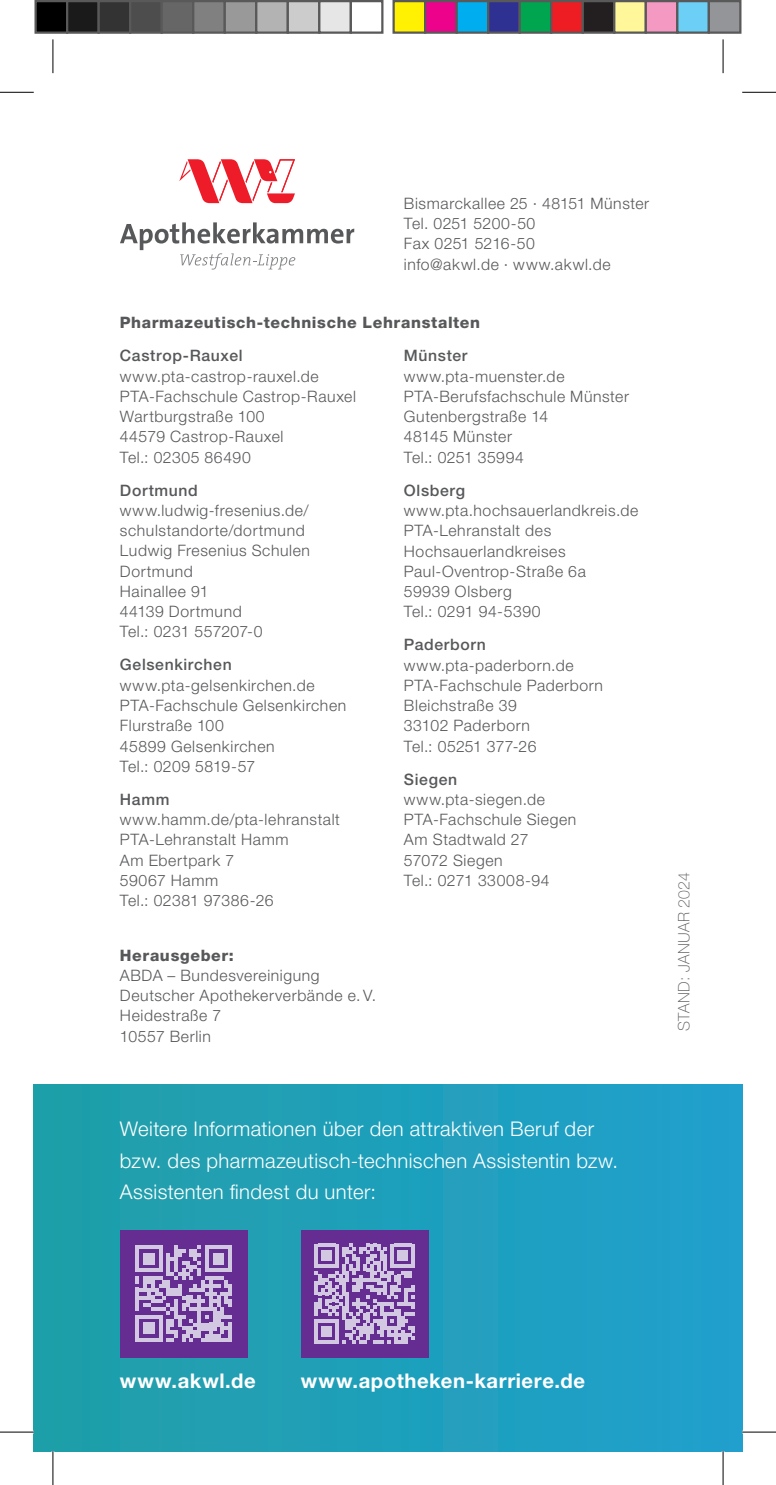
<style>
.page{position:relative;width:776px;height:1485px;background:#fff}
.page>*{position:absolute;margin:0;border:0;box-sizing:border-box;transform-origin:0 0}
.t1{font:300 20.25px/31.5px "Helvetica Neue LT Std";letter-spacing:.02em;color:#fff}
.t2{font:700 20.25px "Helvetica Neue LT Std";letter-spacing:.03em;color:#fff}
.t3{font:300 15.75px/20.2px "Helvetica Neue LT Std";letter-spacing:.04em;color:#57585a}
.t4{font:500 15.75px "Helvetica Neue LT Std";letter-spacing:.04em;color:#57585a}
.t5{font:800 15.75px "Helvetica Neue LT Std";letter-spacing:.04em;color:#57585a}
.t6{font:100 15.75px "Helvetica Neue LT Std";letter-spacing:.015em;color:#57585a}
</style>
<div class="page">
<svg style="left:120px;top:222px;width:234px;height:47px"></svg>
<svg style="left:179px;top:159px;width:116px;height:44px"></svg>
<div style="left:34px;top:1084px;width:708px;height:367px;background:linear-gradient(to right,#1f9fa7,#20a0cd)"></div>
<div style="left:120px;top:1229px;width:127px;height:128px;background:#652d91"></div>
<svg style="left:135px;top:1245px;width:97px;height:97px"></svg>
<div style="left:301px;top:1229px;width:127px;height:128px;background:#652d91"></div>
<svg style="left:314px;top:1243px;width:100px;height:100px"></svg>
<hr style="left:0;top:92px;width:34px;height:1px;background:#000">
<hr style="left:742px;top:92px;width:33px;height:1px;background:#000">
<hr style="left:0;top:1431px;width:34px;height:1px;background:#000">
<hr style="left:742px;top:1431px;width:33px;height:1px;background:#000">
<hr style="left:53px;top:39px;width:1px;height:34px;background:#000">
<hr style="left:53px;top:1451px;width:1px;height:34px;background:#000">
<hr style="left:722px;top:39px;width:1px;height:34px;background:#000">
<hr style="left:722px;top:1451px;width:1px;height:34px;background:#000">
<div style="left:36px;top:1px;width:31px;height:32px;background:#000"></div>
<div style="left:34px;top:0;width:34px;height:34px;border:2px solid #595959"></div>
<div style="left:67px;top:1px;width:32px;height:32px;background:#1a1a1a"></div>
<div style="left:66px;top:0;width:34px;height:34px;border:2px solid #595959"></div>
<div style="left:99px;top:1px;width:31px;height:32px;background:#333"></div>
<div style="left:97px;top:0;width:34px;height:34px;border:2px solid #595959"></div>
<div style="left:130px;top:1px;width:32px;height:32px;background:#4d4d4d"></div>
<div style="left:129px;top:0;width:34px;height:34px;border:2px solid #595959"></div>
<div style="left:162px;top:1px;width:31px;height:32px;background:#666"></div>
<div style="left:160px;top:0;width:34px;height:34px;border:2px solid #595959"></div>
<div style="left:193px;top:1px;width:32px;height:32px;background:#808080"></div>
<div style="left:192px;top:0;width:34px;height:34px;border:2px solid #595959"></div>
<div style="left:225px;top:1px;width:31px;height:32px;background:#999"></div>
<div style="left:223px;top:0;width:34px;height:34px;border:2px solid #595959"></div>
<div style="left:256px;top:1px;width:32px;height:32px;background:#b3b3b3"></div>
<div style="left:255px;top:0;width:34px;height:34px;border:2px solid #595959"></div>
<div style="left:288px;top:1px;width:31px;height:32px;background:#ccc"></div>
<div style="left:286px;top:0;width:34px;height:34px;border:2px solid #595959"></div>
<div style="left:319px;top:1px;width:32px;height:32px;background:#e6e6e6"></div>
<div style="left:318px;top:0;width:34px;height:34px;border:2px solid #595959"></div>
<div style="left:349px;top:0;width:34px;height:34px;border:2px solid #595959"></div>
<div style="left:393px;top:1px;width:32px;height:32px;background:#fff101"></div>
<div style="left:392px;top:0;width:34px;height:34px;border:2px solid #595959"></div>
<div style="left:425px;top:1px;width:31px;height:32px;background:#ed028c"></div>
<div style="left:424px;top:0;width:33px;height:34px;border:2px solid #595959"></div>
<div style="left:456px;top:1px;width:32px;height:32px;background:#00aeef"></div>
<div style="left:455px;top:0;width:34px;height:34px;border:2px solid #595959"></div>
<div style="left:488px;top:1px;width:31px;height:32px;background:#2e3092"></div>
<div style="left:487px;top:0;width:33px;height:34px;border:2px solid #595959"></div>
<div style="left:519px;top:1px;width:32px;height:32px;background:#00a54f"></div>
<div style="left:518px;top:0;width:34px;height:34px;border:2px solid #595959"></div>
<div style="left:551px;top:1px;width:31px;height:32px;background:#ee1d23"></div>
<div style="left:550px;top:0;width:33px;height:34px;border:2px solid #595959"></div>
<div style="left:582px;top:1px;width:32px;height:32px;background:#231f20"></div>
<div style="left:581px;top:0;width:34px;height:34px;border:2px solid #595959"></div>
<div style="left:614px;top:1px;width:31px;height:32px;background:#fff79a"></div>
<div style="left:613px;top:0;width:33px;height:34px;border:2px solid #595959"></div>
<div style="left:645px;top:1px;width:32px;height:32px;background:#f499c2"></div>
<div style="left:644px;top:0;width:34px;height:34px;border:2px solid #595959"></div>
<div style="left:677px;top:1px;width:31px;height:32px;background:#6bcff6"></div>
<div style="left:676px;top:0;width:33px;height:34px;border:2px solid #595959"></div>
<div style="left:708px;top:1px;width:32px;height:32px;background:#939598"></div>
<div style="left:707px;top:0;width:34px;height:34px;border:2px solid #595959"></div>
<p class="t3" style="left:404px;top:193px;width:247px">Bismarckallee 25 · 48151 Münster<br>Tel. 0251 5200-50<br>Fax 0251 5216-50<br>info@akwl.de · www.akwl.de</p>
<p class="t5" style="left:120px;top:313px;width:361px">Pharmazeutisch-technische Lehranstalten</p>
<p class="t4" style="left:120px;top:346px;width:124px">Castrop-Rauxel</p>
<p class="t3" style="left:120px;top:365px;width:237px">www.pta-castrop-rauxel.de<br>PTA-Fachschule Castrop-Rauxel<br>Wartburgstraße 100<br>44579 Castrop-Rauxel<br>Tel.: 02305 86490</p>
<p class="t4" style="left:120px;top:480px;width:79px">Dortmund</p>
<p class="t3" style="left:120px;top:500px;width:192px">www.ludwig-fresenius.de/ schulstandorte/dortmund<br>Ludwig Fresenius Schulen<br>Dortmund<br>Hainallee 91<br>44139 Dortmund<br>Tel.: 0231 557207-0</p>
<p class="t4" style="left:120px;top:655px;width:113px">Gelsenkirchen</p>
<p class="t3" style="left:120px;top:674px;width:228px">www.pta-gelsenkirchen.de<br>PTA-Fachschule Gelsenkirchen<br>Flurstraße 100<br>45899 Gelsenkirchen<br>Tel.: 0209 5819-57</p>
<p class="t4" style="left:120px;top:790px;width:51px">Hamm</p>
<p class="t3" style="left:120px;top:809px;width:221px">www.hamm.de/pta-lehranstalt<br>PTA-Lehranstalt Hamm<br>Am Ebertpark 7<br>59067 Hamm<br>Tel.: 02381 97386-26</p>
<p class="t4" style="left:404px;top:346px;width:65px">Münster</p>
<p class="t3" style="left:404px;top:365px;width:226px">www.pta-muenster.de<br>PTA-Berufsfachschule Münster<br>Gutenbergstraße 14<br>48145 Münster<br>Tel.: 0251 35994</p>
<p class="t4" style="left:404px;top:481px;width:63px">Olsberg</p>
<p class="t3" style="left:404px;top:500px;width:236px">www.pta.hochsauerlandkreis.de<br>PTA-Lehranstalt des<br>Hochsauerlandkreises<br>Paul-Oventrop-Straße 6a<br>59939 Olsberg<br>Tel.: 0291 94-5390</p>
<p class="t4" style="left:404px;top:635px;width:83px">Paderborn</p>
<p class="t3" style="left:404px;top:654px;width:201px">www.pta-paderborn.de<br>PTA-Fachschule Paderborn<br>Bleichstraße 39<br>33102 Paderborn<br>Tel.: 05251 377-26</p>
<p class="t4" style="left:404px;top:769px;width:55px">Siegen</p>
<p class="t3" style="left:404px;top:789px;width:174px">www.pta-siegen.de<br>PTA-Fachschule Siegen<br>Am Stadtwald 27<br>57072 Siegen<br>Tel.: 0271 33008-94</p>
<p class="t5" style="left:120px;top:945px;width:115px">Herausgeber:</p>
<p class="t3" style="left:120px;top:964px;width:258px">ABDA – Bundesvereinigung<br>Deutscher Apothekerverbände e. V.<br>Heidestraße 7<br>10557 Berlin</p>
<p class="t6" style="left:674px;top:1030px;width:160px;rotate:-90deg">STAND: JANUAR 2024</p>
<p class="t1" style="left:120px;top:1112px;width:499px">Weitere Informationen über den attraktiven Beruf der bzw. des pharmazeutisch-technischen Assistentin bzw.<br>Assistenten findest du unter:</p>
<p class="t2" style="left:120px;top:1368px;width:137px">www.akwl.de</p>
<p class="t2" style="left:301px;top:1368px;width:285px">www.apotheken-karriere.de</p>
</div>
